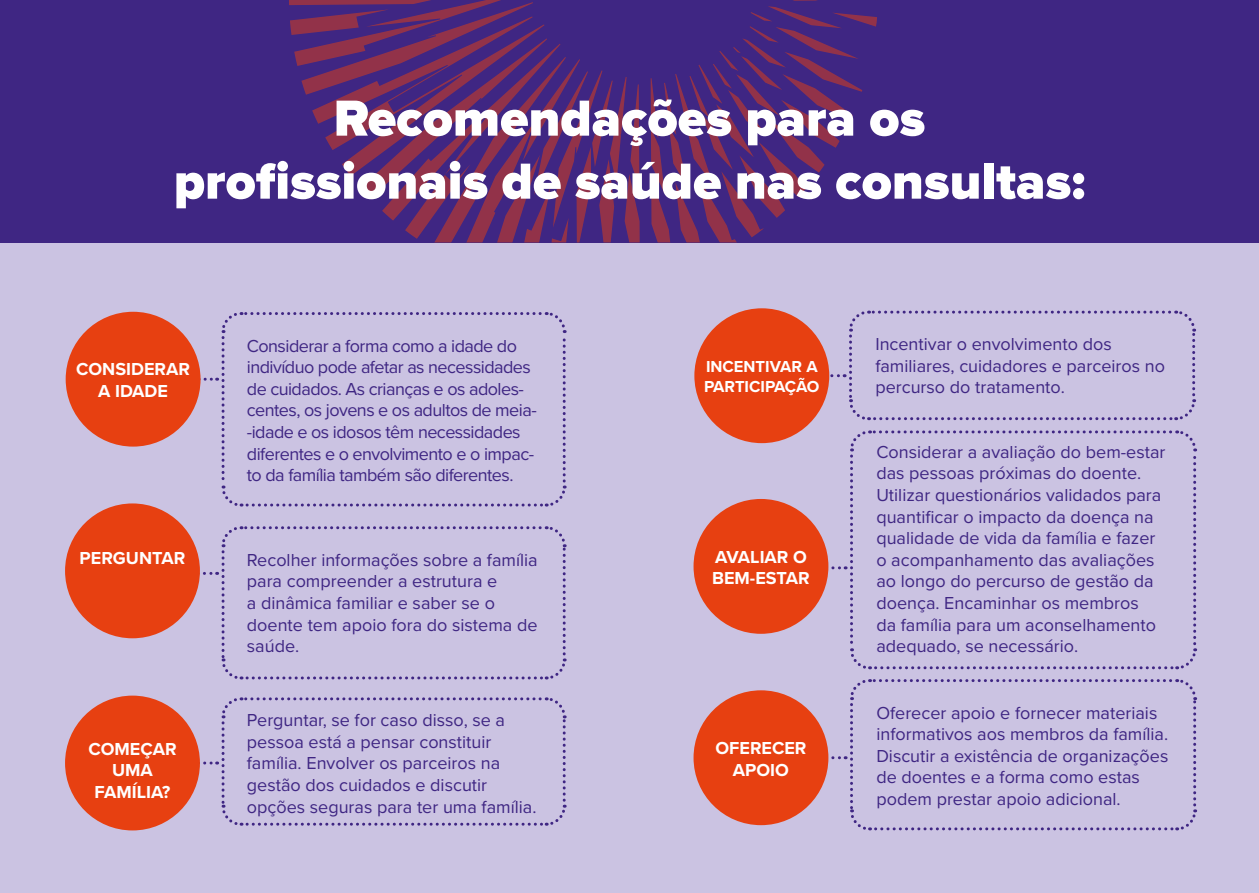
<style>
.page{position:relative;width:1259px;height:893px;background:#fff}
.page>*{position:absolute;margin:0;border:0;box-sizing:border-box;transform-origin:0 0}
.t1{font:900 52.5px/63px "Proxima Nova";color:#fff;text-align:center}
.t2{font:18px/21.6px "Proxima Nova";color:#3f2683}
.t3{font:18px/21.6px "Proxima Nova";letter-spacing:-.03em;color:#3f2683}
.t4{font:700 18px/21.6px "Proxima Nova";color:#fff;text-align:center}
.t5{font:700 16.5px/19.8px "Proxima Nova";color:#fff}
</style>
<div class="page">
<div style="left:0;top:0;width:1259px;height:242px;background:#3f2683"></div>
<div style="left:0;top:243px;width:1259px;height:650px;background:#cbc3e2"></div>
<svg style="left:289px;top:0;width:588px;height:242px"></svg>
<svg style="left:181px;top:312px;width:386px;height:195px"></svg>
<div style="left:66px;top:312px;width:134px;height:135px;background:#e74011;border-radius:50%"></div>
<svg style="left:185px;top:526px;width:382px;height:154px"></svg>
<div style="left:65px;top:503px;width:135px;height:135px;background:#e74011;border-radius:50%"></div>
<svg style="left:179px;top:697px;width:388px;height:129px"></svg>
<div style="left:65px;top:696px;width:135px;height:134px;background:#e74011;border-radius:50%"></div>
<svg style="left:807px;top:310px;width:390px;height:112px"></svg>
<div style="left:694px;top:308px;width:135px;height:135px;background:#e74011;border-radius:50%"></div>
<svg style="left:807px;top:679px;width:391px;height:152px"></svg>
<div style="left:693px;top:690px;width:135px;height:135px;background:#e74011;border-radius:50%"></div>
<svg style="left:807px;top:430px;width:391px;height:240px"></svg>
<div style="left:693px;top:499px;width:135px;height:135px;background:#e74011;border-radius:50%"></div>
<h1 class="t1" style="left:174px;top:89px;width:913px">Recomendações para os profissionais de saúde nas consultas:</h1>
<p class="t4" style="left:76px;top:358px;width:115px">CONSIDERAR<br>A IDADE</p>
<p class="t4" style="left:80px;top:547px;width:107px">PERGUNTAR</p>
<p class="t3" style="left:247px;top:334px;width:291px">Considerar a forma como a idade do indivíduo pode afetar as necessidades de cuidados. As crianças e os adoles&shy;centes, os jovens e os adultos de meia--idade e os idosos têm necessidades diferentes e o envolvimento e o impac&shy;to da família também são diferentes.</p>
<p class="t2" style="left:247px;top:548px;width:292px">Recolher informações sobre a família para compreender a estrutura e<br>a dinâmica familiar e saber se o doente tem apoio fora do sistema de saúde.</p>
<p class="t5" style="left:704px;top:357px;width:117px">INCENTIVAR A<br>PARTICIPAÇÃO</p>
<p class="t4" style="left:712px;top:545px;width:99px;text-align:left">AVALIAR O<br>BEM-ESTAR</p>
<p class="t2" style="left:875px;top:333px;width:291px">Incentivar o envolvimento dos familiares, cuidadores e parceiros no percurso do tratamento.</p>
<p class="t2" style="left:876px;top:440px;width:291px">Considerar a avaliação do bem-estar das pessoas próximas do doente.<br>Utilizar questionários validados para quantificar o impacto da doença na qualidade de vida da família e fazer o acompanhamento das avaliações ao longo do percurso de gestão da doença. Encaminhar os membros<br>da família para um aconselhamento adequado, se necessário.</p>
<p class="t4" style="left:88px;top:738px;width:90px">COMEÇAR<br>UMA<br>FAMÍLIA?</p>
<p class="t2" style="left:247px;top:709px;width:291px">Perguntar, se for caso disso, se a pessoa está a pensar constituir família. Envolver os parceiros na gestão dos cuidados e discutir opções seguras para ter uma família.</p>
<p class="t4" style="left:715px;top:737px;width:93px">OFERECER<br>APOIO</p>
<p class="t2" style="left:876px;top:701px;width:293px">Oferecer apoio e fornecer materiais informativos aos membros da família.<br>Discutir a existência de organizações de doentes e a forma como estas podem prestar apoio adicional.</p>
</div>
